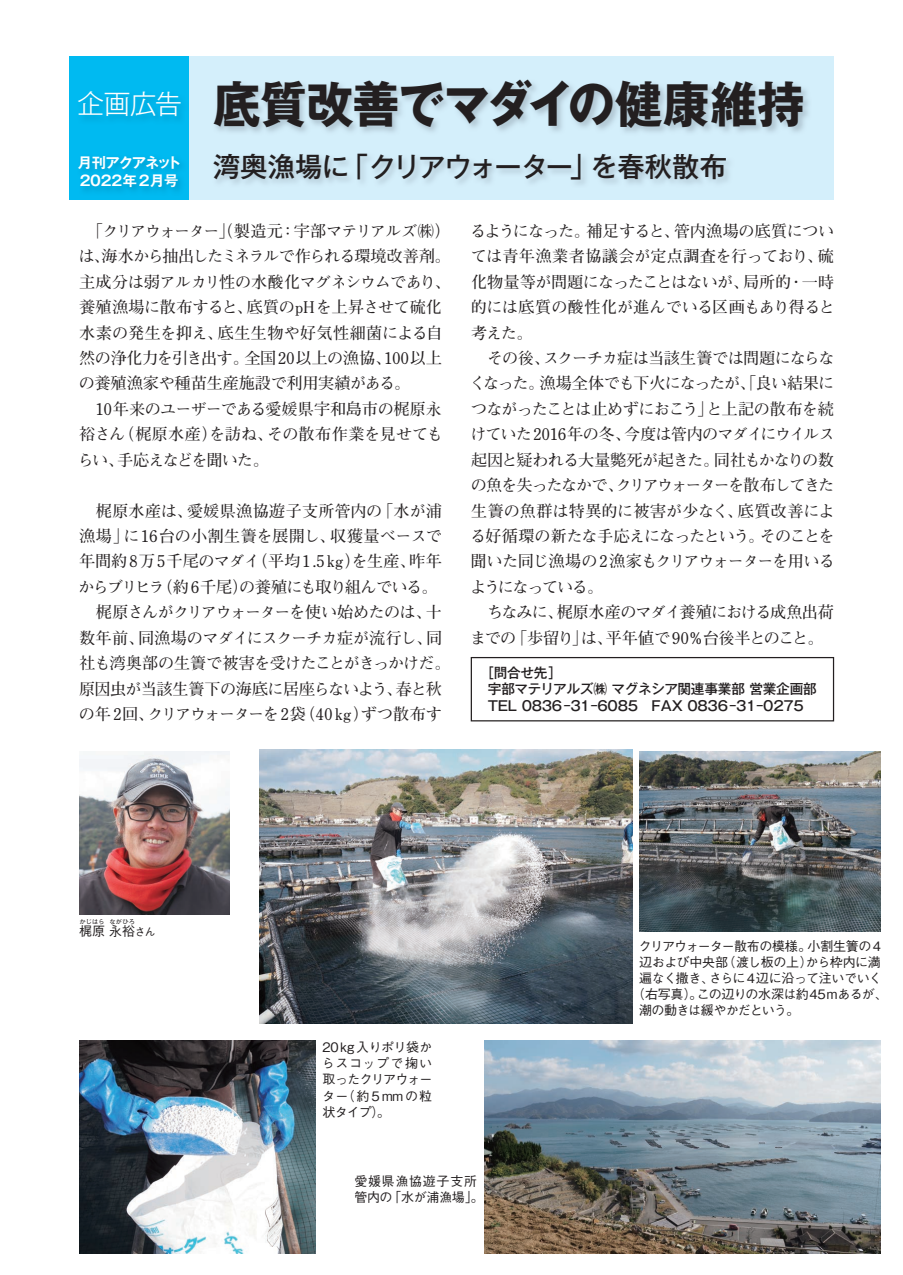
<style>
.page{position:relative;width:903px;height:1275px;background:#fff}
.page>*{position:absolute;margin:0;border:0;box-sizing:border-box;transform-origin:0 0}
.t1{font:700 49.52px "Gothic MB101 Pro";letter-spacing:-.02em;color:#231f20;scale:.95 1}
.t2{font:500 27.3px "Gothic MB101 Pro";letter-spacing:-.015em;color:#231f20}
.t3{font:300 26.6px "Gothic MB101 Pro";color:#fff}
.t4{font:700 16.1px/25.4px "Futo Min A101 Pro";letter-spacing:-.03em;color:#231f20}
.t5{font:700 14.17px/18.6px "Gothic MB101 Pro De";letter-spacing:-.025em;color:#fff}
.t6{font:500 13.65px/16.1px "Gothic MB101 Pro";letter-spacing:-.02em;color:#231f20}
.t7{font:500 12.95px/16.1px "Gothic BBB Pro";letter-spacing:-.03em;color:#231f20;text-align:justify}
.t8{font:500 12.95px/16.1px "Gothic BBB Pro";letter-spacing:.045em;color:#231f20}
.t9{font:500 12.95px "Gothic BBB Pro";letter-spacing:-.055em;color:#231f20}
.t10{font:500 11.2px "Gothic BBB Pro";color:#231f20}
.t11{font:500 6.12px "Gothic BBB Pro";letter-spacing:.03em;color:#231f20}
.s1{font-size:12.95px}
</style>
<div class="page">
<svg style="left:187px;top:56px;width:647px;height:144px;fill:#d4effb"></svg>
<div style="left:69px;top:56px;width:120px;height:144px;background:#00baf1"></div>
<img style="left:79px;top:752px;width:151px;height:163px">
<img style="left:260px;top:749px;width:372px;height:275px">
<img style="left:79px;top:1041px;width:236px;height:212px">
<img style="left:639px;top:752px;width:242px;height:180px">
<img style="left:484px;top:1041px;width:397px;height:212px">
<div style="left:471px;top:657px;width:363px;height:64px;border:1px solid #231f20"></div>
<h3 class="t3" style="left:77px;top:82px;width:106px">企画広告</h3>
<p class="t5" style="left:78px;top:151px;width:105px">月刊アクアネット<br>2022年2月号</p>
<h1 class="t1" style="left:213px;top:63px;width:624px">底質改善でマダイの健康維持</h1>
<h2 class="t2" style="left:213px;top:144px;width:515px">湾奥漁場に「クリアウォーター」を春秋散布</h2>
<p class="t4" style="left:78px;top:216px;width:375px">　「クリアウォーター」（製造元：宇部マテリアルズ㈱）は、海水から抽出したミネラルで作られる環境改善剤。主成分は弱アルカリ性の水酸化マグネシウムであり、養殖漁場に散布すると、底質のpHを上昇させて硫化水素の発生を抑え、底生生物や好気性細菌による自然の浄化力を引き出す。全国20以上の漁協、100以上の養殖漁家や種苗生産施設で利用実績がある。<br>　10年来のユーザーである愛媛県宇和島市の梶原永裕さん（梶原水産）を訪ね、その散布作業を見せてもらい、手応えなどを聞いた。</p>
<p class="t4" style="left:79px;top:496px;width:374px">　梶原水産は、愛媛県漁協遊子支所管内の「水が浦漁場」に16台の小割生簀を展開し、収獲量ベースで年間約8万 5千尾のマダイ（平均1.5 kg）を生産、昨年からブリヒラ（約 6千尾）の養殖にも取り組んでいる。　梶原さんがクリアウォーターを使い始めたのは、十数年前、同漁場のマダイにスクーチカ症が流行し、同社も湾奥部の生簀で被害を受けたことがきっかけだ。原因虫が当該生簀下の海底に居座らないよう、春と秋の年 2回、クリアウォーターを2袋（40 kg）ずつ散布す</p>
<p class="t4" style="left:470px;top:216px;width:367px">るようになった。補足すると、管内漁場の底質については青年漁業者協議会が定点調査を行っており、硫化物量等が問題になったことはないが、局所的・一時的には底質の酸性化が進んでいる区画もあり得ると考えた。<br>　その後、スクーチカ症は当該生簀では問題にならなくなった。漁場全体でも下火になったが、「良い結果につながったことは止めずにおこう」と上記の散布を続けていた2016年の冬、今度は管内のマダイにウイルス起因と疑われる大量斃死が起きた。同社もかなりの数の魚を失ったなかで、クリアウォーターを散布してきた生簀の魚群は特異的に被害が少なく、底質改善による好循環の新たな手応えになったという。そのことを聞いた同じ漁場の 2漁家もクリアウォーターを用いるようになっている。<br>　ちなみに、梶原水産のマダイ養殖における成魚出荷までの「歩留り」は、平年値で 90％台後半とのこと。</p>
<p class="t6" style="left:488px;top:663px;width:330px;text-indent:-7px">［問合せ先］<br>宇部マテリアルズ㈱ マグネシア関連事業部 営業企画部<br>TEL 0836-31-6085　FAX 0836-31-0275</p>
<p class="t11" style="left:79px;top:917px;width:27px">かじはら</p>
<p class="t11" style="left:110px;top:917px;width:27px">ながひろ</p>
<p class="t10" style="left:122px;top:923px;width:35px"><span class="s1">裕</span>さん</p>
<p class="t7" style="left:79px;top:922px;width:45px">梶原永</p>
<p class="t7" style="left:322px;top:1038px;width:112px">20 kg入りポリ袋からスコップで掬い取ったクリアウォーター（約5mmの粒状タイプ）。</p>
<p class="t7" style="left:639px;top:936px;width:244px">クリアウォーター散布の模様。小割生簀の4</p>
<p class="t7" style="left:639px;top:952px;width:243px">辺および中央部（渡し板の上）から枠内に満</p>
<p class="t7" style="left:639px;top:968px;width:244px">遍なく撒き、さらに4辺に沿って注いでいく</p>
<p class="t7" style="left:632px;top:984px;width:258px">（右写真）。この辺りの水深は約45mあるが、</p>
<p class="t9" style="left:639px;top:1000px;width:162px">潮の動きは緩やかだという。</p>
<p class="t8" style="left:354px;top:1171px;width:131px">愛媛県漁協遊子支所管内の「水が浦漁場」。</p>
</div>
